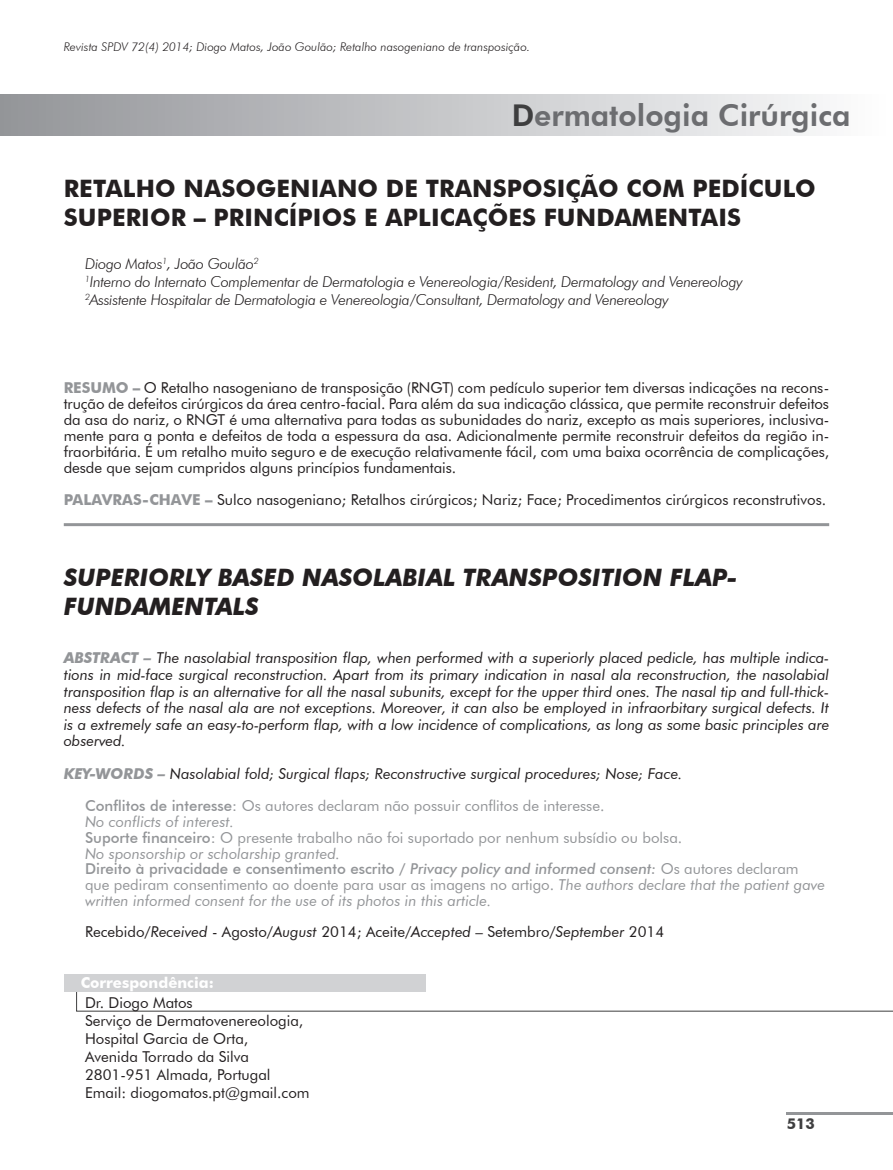
<style>
.page{position:relative;width:893px;height:1170px;background:#fff}
.page>*{position:absolute;margin:0;border:0;box-sizing:border-box;transform-origin:0 0}
.t1{font:800 30px "Futura BT";color:#6c6d70}
.t2{font:700 24px/28.8px "Futura BT";letter-spacing:.005em;color:#231f20}
.t3{font:italic 700 24px/28.8px "Futura BT";color:#231f20}
.t4{font:15px/16px "Futura BT";color:#231f20;text-align:justify}
.t5{font:italic 15px/16.5px "Futura BT";color:#231f20;text-align:justify}
.t6{font:italic 15px/15.8px "Futura BT";color:#939598}
.t7{font:italic 300 15px/18px "Futura BT";letter-spacing:-.02em;color:#231f20}
.t8{font:700 15px "Futura BT";color:#fff}
.t9{font:700 15px "Futura BT";color:#3e3e3f}
.t10{font:italic 300 12px "Futura BT";color:#231f20}
.s1{color:#3e3e3f}
.s2{font-weight:700;color:#939598}
.s3{font-weight:500;font-style:normal;color:#939598}
.s4{font-style:normal;color:#939598}
.s5{font-weight:500;font-style:normal}
.s6{font-style:normal}
.s7{font-weight:500}
.s8{font-style:italic}
</style>
<div class="page">
<div style="left:0;top:94px;width:893px;height:41px;background:linear-gradient(to right,#939498,#fdfdfe)"></div>
<hr style="left:787px;top:1111px;width:106px;height:3px;background:#939598">
<hr style="left:64px;top:523px;width:765px;height:3px;background:#939598">
<svg style="left:76px;top:987px;width:817px;height:24px"></svg>
<div style="left:64px;top:974px;width:361px;height:17px;background:#d1d2d4"></div>
<p class="t10" style="left:64px;top:39px;width:468px">Revista SPDV 72(4) 2014; Diogo Matos, João Goulão; Retalho nasogeniano de transposição.</p>
<h1 class="t1" style="left:512px;top:97px;width:340px"><span class="s1">D</span>ermatologia Cirúrgica</h1>
<h2 class="t2" style="left:64px;top:174px;width:753px">RETALHO NASOGENIANO DE TRANSPOSIÇÃO COM PEDÍCULO<br>SUPERIOR – PRINCÍPIOS E APLICAÇÕES FUNDAMENTAIS</h2>
<p class="t7" style="left:85px;top:254px;width:660px">Diogo Matos<sup>1</sup>, João Goulão<sup>2<br>1</sup>Interno do Internato Complementar de Dermatologia e Venereologia/Resident, Dermatology and Venereology<br><sup>2</sup>Assistente Hospitalar de Dermatologia e Venereologia/Consultant, Dermatology and Venereology</p>
<p class="t4" style="left:64px;top:379px;width:767px"><span class="s2">RESUMO –</span> O Retalho nasogeniano de transposição (RNGT) com pedículo superior tem diversas indicações na recons&shy;trução de defeitos cirúrgicos da área centro-facial. Para além da sua indicação clássica, que permite reconstruir defeitos da asa do nariz, o RNGT é uma alternativa para todas as subunidades do nariz, excepto as mais superiores, inclusiva&shy;mente para a ponta e defeitos de toda a espessura da asa. Adicionalmente permite reconstruir defeitos da região in&shy;fraorbitária. É um retalho muito seguro e de execução relativamente fácil, com uma baixa ocorrência de complicações, desde que sejam cumpridos alguns princípios fundamentais.</p>
<p class="t4" style="left:64px;top:492px;width:764px"><span class="s2">PALAVRAS-CHAVE –</span> Sulco nasogeniano; Retalhos cirúrgicos; Nariz; Face; Procedimentos cirúrgicos reconstrutivos.</p>
<h2 class="t3" style="left:64px;top:562px;width:675px">SUPERIORLY BASED NASOLABIAL TRANSPOSITION FLAP-<br>FUNDAMENTALS</h2>
<p class="t5" style="left:64px;top:649px;width:767px"><span class="s2">ABSTRACT –</span> The nasolabial transposition flap, when performed with a superiorly placed pedicle, has multiple indica&shy;tions in mid-face surgical reconstruction. Apart from its primary indication in nasal ala reconstruction, the nasolabial transposition flap is an alternative for all the nasal subunits, except for the upper third ones. The nasal tip and full-thick&shy;ness defects of the nasal ala are not exceptions. Moreover, it can also be employed in infraorbitary surgical defects. It is a extremely safe an easy-to-perform flap, with a low incidence of complications, as long as some basic principles are observed.</p>
<p class="t5" style="left:85px;top:757px;width:599px;line-height:32.2px;text-indent:-21px"><span class="s2">KEY-WORDS –</span> Nasolabial fold; Surgical flaps; Reconstructive surgical procedures; Nose; Face.<br><span class="s3">Conflitos de interesse:</span> <span class="s4">Os autores declaram não possuir conflitos de interesse.</span></p>
<p class="t6" style="left:85px;top:813px;width:742px">No conflicts of interest.<br><span class="s5">Suporte financeiro:</span> <span class="s6">O presente trabalho não foi suportado por nenhum subsídio ou bolsa.<br></span>No sponsorship or scholarship granted.<br><span class="s5">Direito à privacidade e consentimento escrito /</span> <span class="s7">Privacy policy and informed consent:</span> <span class="s6">Os autores declaram que pediram consentimento ao doente para usar as imagens no artigo.</span> The authors declare that the patient gave written informed consent for the use of its photos in this article.</p>
<p class="t4" style="left:85px;top:923px;width:581px">Recebido/<span class="s8">Received</span> - Agosto/<span class="s8">August</span> 2014; Aceite/<span class="s8">Accepted</span> – Setembro/<span class="s8">September</span> 2014</p>
<p class="t8" style="left:81px;top:973px;width:135px">Correspondência:</p>
<p class="t4" style="left:85px;top:993px;width:226px;line-height:18px;text-align:left">Dr. Diogo Matos<br>Serviço de Dermatovenereologia,<br>Hospital Garcia de Orta,<br>Avenida Torrado da Silva<br>2801-951 Almada, Portugal<br>Email: diogomatos.pt@gmail.com</p>
<p class="t9" style="left:787px;top:1114px;width:30px">513</p>
</div>
